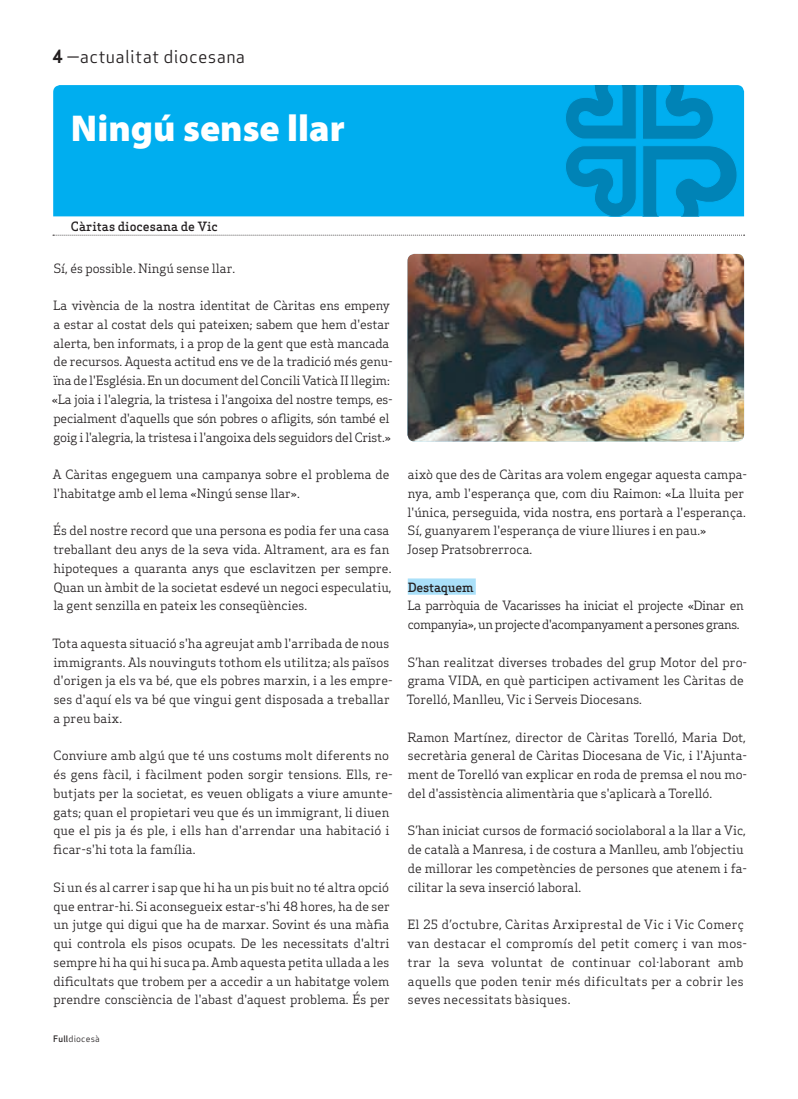
<style>
.page{position:relative;width:798px;height:1099px;background:#fff}
.page>*{position:absolute;margin:0;border:0;box-sizing:border-box;transform-origin:0 0}
.Titulars{font:900 37.5px "Myriad Pro";color:#fff}
.Capçalera{font:17.5px "Apex Sans Book T";letter-spacing:.02em;color:#231f20}
.Text_General{font:12.5px/18.8px "Apex Serif";color:#231f20}
.Text_General-2{font:12.5px/18.8px "Apex Serif";letter-spacing:.02em;color:#231f20}
.Text_General-3{font:12.5px/18.8px "Apex Serif";letter-spacing:-.03em;color:#231f20}
.Autors{font:500 12.5px "Apex Serif";color:#231f20}
.Text_General-4{font:500 12.5px "Apex Serif";letter-spacing:-.02em;color:#231f20}
.Data_Peu{font:8.75px "Apex Sans Book T";letter-spacing:.02em;color:#231f20}
.s1{font-family:"Apex Sans Bold T"}
.s2{font-family:"Apex Sans Medium T"}
</style>
<div class="page">
<div style="left:407px;top:578px;width:68px;height:16px;background:#aae0f9"></div>
<div style="left:53px;top:85px;width:690px;height:131px;background:#00aeef"></div>
<svg style="left:561px;top:85px;width:177px;height:131px;background:#0099d4"></svg>
<svg style="left:53px;top:235px;width:691px;height:1px"></svg>
<img style="left:407px;top:254px;width:336px;height:187px">
<p class="Capçalera" style="left:52px;top:46px;width:194px"><span class="s1">4</span> —actualitat diocesana</p>
<p class="Titulars" style="left:71px;top:104px;width:275px">Ningú sense llar</p>
<p class="Autors" style="left:71px;top:218px;width:148px">Càritas diocesana de Vic</p>
<p class="Text_General" style="left:54px;top:258px;width:183px">Sí, és possible. Ningú sense llar.</p>
<p class="Text_General" style="left:52px;top:296px;width:342px">La vivència de la nostra identitat de Càritas ens empeny a estar al costat dels qui pateixen; sabem que hem d'estar alerta, ben informats, i a prop de la gent que està mancada de recursos. Aquesta actitud ens ve de la tradició més genu&shy;ïna de l'Església. En un document del Concili Vaticà II llegim: «La joia i l'alegria, la tristesa i l'angoixa del nostre temps, es&shy;pecialment d'aquells que són pobres o afligits, són també el goig i l'alegria, la tristesa i l'angoixa dels seguidors del Crist.»</p>
<p class="Text_General" style="left:53px;top:465px;width:338px">A Càritas engeguem una campanya sobre el problema de l'habitatge amb el lema «Ningú sense llar».</p>
<p class="Text_General" style="left:53px;top:521px;width:340px">És del nostre record que una persona es podia fer una casa treballant deu anys de la seva vida. Altrament, ara es fan hipoteques a quaranta anys que esclavitzen per sempre.<br>Quan un àmbit de la societat esdevé un negoci especulatiu, la gent senzilla en pateix les conseqüències.</p>
<p class="Text_General" style="left:52px;top:633px;width:342px">Tota aquesta situació s'ha agreujat amb l'arribada de nous immigrants. Als nouvinguts tothom els utilitza; als països d'origen ja els va bé, que els pobres marxin, i a les empre&shy;ses d'aquí els va bé que vingui gent disposada a treballar a preu baix.</p>
<p class="Text_General" style="left:53px;top:746px;width:341px">Conviure amb algú que té uns costums molt diferents no és gens fàcil, i fàcilment poden sorgir tensions. Ells, re&shy;butjats per la societat, es veuen obligats a viure amunte&shy;gats; quan el propietari veu que és un immigrant, li diuen que el pis ja és ple, i ells han d'arrendar una habitació i ficar-s'hi tota la família.</p>
<p class="Text_General" style="left:53px;top:877px;width:338px;text-align:justify">Si un és al carrer i sap que hi ha un pis buit no té altra opció que entrar-hi. Si aconsegueix estar-s'hi 48 hores, ha de ser un jutge qui digui que ha de marxar. Sovint és una màfia qui controla els pisos ocupats. De les necessitats d'altri sempre hi ha qui hi suca pa. Amb aquesta petita ullada a les dificultats que trobem per a accedir a un habitatge volem prendre consciència de l'abast d'aquest problema. És per</p>
<p class="Data_Peu" style="left:53px;top:1032px;width:48px"><span class="s2">Full</span>diocesà</p>
<p class="Text_General" style="left:407px;top:465px;width:341px">això que des de Càritas ara volem engegar aquesta campa&shy;nya, amb l'esperança que, com diu Raimon: «La lluita per l'única, perseguida, vida nostra, ens portarà a l'esperança.<br>Sí, guanyarem l'esperança de viure lliures i en pau.»</p>
<p class="Text_General" style="left:406px;top:540px;width:127px">Josep Pratsobrerroca.</p>
<p class="Text_General-4" style="left:407px;top:579px;width:67px">Destaquem</p>
<p class="Text_General-3" style="left:407px;top:596px;width:337px">La parròquia de Vacarisses ha iniciat el projecte «Dinar en companyia», un projecte d'acompanyament a persones grans.</p>
<p class="Text_General" style="left:406px;top:652px;width:342px">S’han realitzat diverses trobades del grup Motor del pro&shy;grama VIDA, en què participen activament les Càritas de<br>Torelló, Manlleu, Vic i Serveis Diocesans.</p>
<p class="Text_General" style="left:407px;top:727px;width:341px;text-align:justify">Ramon Martínez, director de Càritas Torelló, Maria Dot, secretària general de Càritas Diocesana de Vic, i l'Ajunta&shy;ment de Torelló van explicar en roda de premsa el nou mo&shy;del d'assistència alimentària que s'aplicarà a Torelló.</p>
<p class="Text_General" style="left:407px;top:821px;width:341px">S’han iniciat cursos de formació sociolaboral a la llar a Vic, de català a Manresa, i de costura a Manlleu, amb l’objectiu de millorar les competències de persones que atenem i fa&shy;cilitar la seva inserció laboral.</p>
<p class="Text_General-2" style="left:407px;top:915px;width:341px">El 25 d’octubre, Càritas Arxiprestal de Vic i Vic Comerç van destacar el compromís del petit comerç i van mos&shy;trar la seva voluntat de continuar col·laborant amb aquells que poden tenir més dificultats per a cobrir les seves necessitats bàsiques.</p>
</div>
